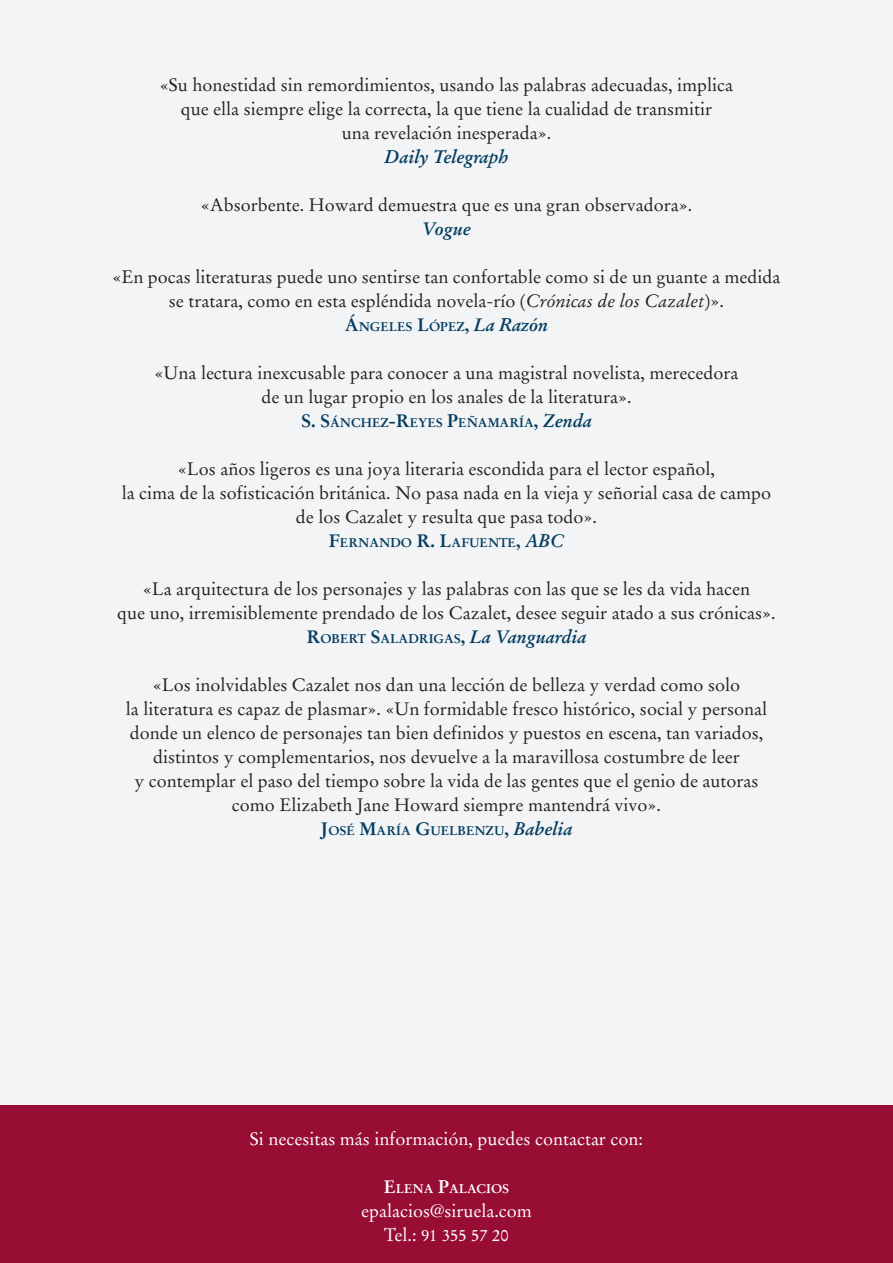
<style>
.page{position:relative;width:893px;height:1263px;background:#f3f4f6}
.page>*{position:absolute;margin:0;border:0;box-sizing:border-box;transform-origin:0 0}
.t1{font:18px/24px "Stempel Garamond LT Std";color:#231f20;text-align:center}
.t2{font:18px "Stempel Garamond LT Std";color:#fff}
.t3{font:italic 700 18px "Stempel Garamond LT Std";color:#033d60}
.t4{font:16.5px "Stempel Garamond LT Std";color:#fff}
.t5{font:700 12.6px "Stempel Garamond LT Std";color:#033d60}
.t6{font:700 12.6px "Stempel Garamond LT Std";color:#fff}
.s1{font-style:italic}
.s2{font-size:18px}
.s3{font-style:italic;font-size:18px}
</style>
<div class="page">
<div style="left:0;top:1105px;width:893px;height:158px;background:#970d33"></div>
<p class="t1" style="left:160px;top:73px;width:575px">«Su honestidad sin remordimientos, usando las palabras adecuadas, implica que ella siempre elige la correcta, la que tiene la cualidad de transmitir<br>una revelación inesperada».</p>
<p class="t3" style="left:384px;top:146px;width:125px">Daily Telegraph</p>
<p class="t1" style="left:201px;top:193px;width:493px">«Absorbente. Howard demuestra que es una gran observadora».</p>
<p class="t3" style="left:422px;top:218px;width:50px">Vogue</p>
<p class="t1" style="left:112px;top:265px;width:670px">«En pocas literaturas puede uno sentirse tan confortable como si de un guante a medida se tratara, como en esta espléndida novela-río (<span class="s1">Crónicas de los Cazalet</span>)».</p>
<p class="t5" style="left:345px;top:319px;width:205px"><span class="s2">Á</span>NGELES <span class="s2">L</span>ÓPEZ<span class="s2">,</span> <span class="s3">La Razón</span></p>
<p class="t1" style="left:154px;top:361px;width:585px">«Una lectura inexcusable para conocer a una magistral novelista, merecedora de un lugar propio en los anales de la literatura».</p>
<p class="t5" style="left:301px;top:415px;width:292px"><span class="s2">S. S</span>ÁNCHEZ<span class="s2">-R</span>EYES <span class="s2">P</span>EÑAMARÍA<span class="s2">,</span> <span class="s3">Zenda</span></p>
<p class="t1" style="left:122px;top:457px;width:651px">«Los años ligeros es una joya literaria escondida para el lector español,<br>la cima de la sofisticación británica. No pasa nada en la vieja y señorial casa de campo de los Cazalet y resulta que pasa todo».</p>
<p class="t5" style="left:329px;top:535px;width:237px"><span class="s2">F</span>ERNANDO <span class="s2">R. L</span>AFUENTE<span class="s2">,</span> <span class="s3">ABC</span></p>
<p class="t1" style="left:117px;top:577px;width:660px">«La arquitectura de los personajes y las palabras con las que se les da vida hacen<br>que uno, irremisiblemente prendado de los Cazalet, desee seguir atado a sus crónicas».</p>
<p class="t5" style="left:306px;top:631px;width:282px"><span class="s2">R</span>OBERT <span class="s2">S</span>ALADRIGAS<span class="s2">,</span> <span class="s3">La Vanguardia</span></p>
<p class="t1" style="left:126px;top:673px;width:642px">«Los inolvidables Cazalet nos dan una lección de belleza y verdad como solo<br>la literatura es capaz de plasmar». «Un formidable fresco histórico, social y personal donde un elenco de personajes tan bien definidos y puestos en escena, tan variados, distintos y complementarios, nos devuelve a la maravillosa costumbre de leer<br>y contemplar el paso del tiempo sobre la vida de las gentes que el genio de autoras como Elizabeth Jane Howard siempre mantendrá vivo».</p>
<p class="t5" style="left:320px;top:823px;width:254px"><span class="s2">J</span>OSÉ <span class="s2">M</span>ARÍA <span class="s2">G</span>UELBENZU<span class="s2">,</span> <span class="s3">Babelia</span></p>
<p class="t2" style="left:250px;top:1128px;width:394px">Si necesitas más información, puedes contactar con:</p>
<p class="t6" style="left:384px;top:1181px;width:127px"><span class="s2">E</span>LENA <span class="s2">P</span>ALACIOS</p>
<p class="t2" style="left:361px;top:1200px;width:172px">epalacios@siruela.com</p>
<p class="t4" style="left:384px;top:1226px;width:126px"><span class="s2">Tel.:</span> 91 355 57 20</p>
</div>
